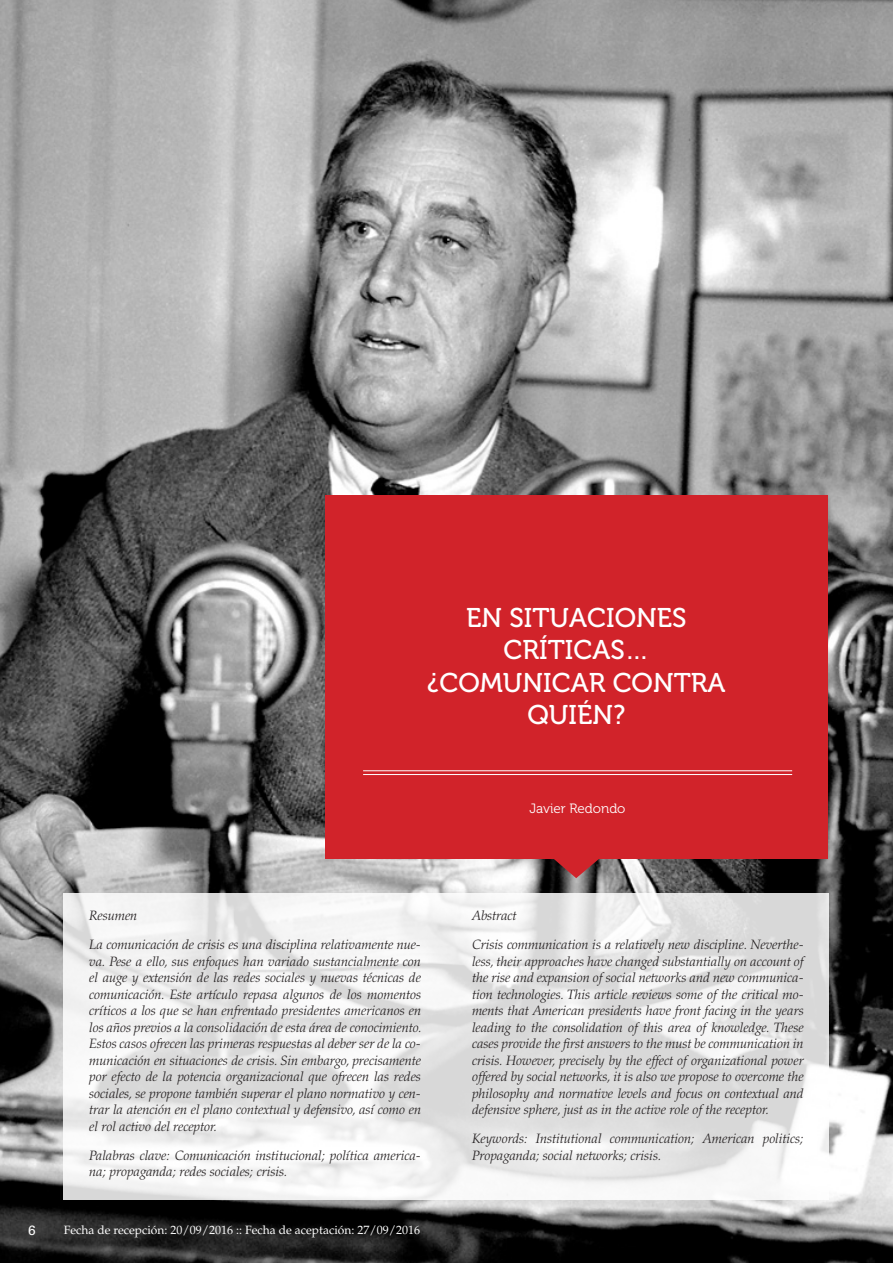
<style>
.page{position:relative;width:893px;height:1263px;background:#fff}
.page>*{position:absolute;margin:0;border:0;box-sizing:border-box;transform-origin:0 0}
.Titulo_1{font:27px/32.4px "Museo 500";color:#fff;text-align:center}
.abstract{font:italic 300 13.5px/16.5px "Palatino";color:#231f20;text-align:justify}
.autor{font:13.5px "Museo 300";color:#fff}
.numpagina{font:13.5px "Univers";color:#fff}
.t1{font:12px "Palatino";color:#fff}
</style>
<div class="page">
<img style="left:0;top:0;width:893px;height:1263px">
<svg style="left:553px;top:859px;width:46px;height:19px"></svg>
<div style="left:325px;top:495px;width:503px;height:364px;background:#d1232a"></div>
<hr style="left:363px;top:770px;width:429px;height:1px;background:#fff">
<hr style="left:363px;top:774px;width:429px;height:1px;background:#fff">
<svg style="left:64px;top:893px;width:765px;height:306px"></svg>
<p class="Titulo_1" style="left:427px;top:602px;width:300px">EN SITUACIONES<br>CRÍTICAS… ¿COMUNICAR CONTRA<br>QUIÉN?</p>
<p class="autor" style="left:529px;top:801px;width:98px">Javier Redondo</p>
<p class="numpagina" style="left:28px;top:1222px;width:9px">6</p>
<p class="abstract" style="left:89px;top:907px;width:50px">Resumen</p>
<p class="abstract" style="left:89px;top:936px;width:334px">La comunicación de crisis es una disciplina relativamente nue&shy;va. Pese a ello, sus enfoques han variado sustancialmente con el auge y extensión de las redes sociales y nuevas técnicas de comunicación. Este artículo repasa algunos de los momentos críticos a los que se han enfrentado presidentes americanos en los años previos a la consolidación de esta área de conocimiento.<br>Estos casos ofrecen las primeras respuestas al deber ser de la co&shy;municación en situaciones de crisis. Sin embargo, precisamente por efecto de la potencia organizacional que ofrecen las redes sociales, se propone también superar el plano normativo y cen&shy;trar la atención en el plano contextual y defensivo, así como en el rol activo del receptor.</p>
<p class="abstract" style="left:89px;top:1147px;width:333px">Palabras clave: Comunicación institucional; política america&shy;na; propaganda; redes sociales; crisis.</p>
<p class="t1" style="left:64px;top:1223px;width:358px">Fecha de recepción: 20/09/2016 :: Fecha de aceptación: 27/09/2016</p>
<p class="abstract" style="left:472px;top:907px;width:46px">Abstract</p>
<p class="abstract" style="left:472px;top:936px;width:333px">Crisis communication is a relatively new discipline. Neverthe&shy;less, their approaches have changed substantially on account of the rise and expansion of social networks and new communica&shy;tion technologies. This article reviews some of the critical mo&shy;ments that American presidents have front facing in the years leading to the consolidation of this area of knowledge. These cases provide the first answers to the must be communication in crisis. However, precisely by the effect of organizational power offered by social networks, it is also we propose to overcome the philosophy and normative levels and focus on contextual and defensive sphere, just as in the active role of the receptor.</p>
<p class="abstract" style="left:472px;top:1131px;width:333px">Keywords: Institutional communication; American politics;<br>Propaganda; social networks; crisis.</p>
</div>
